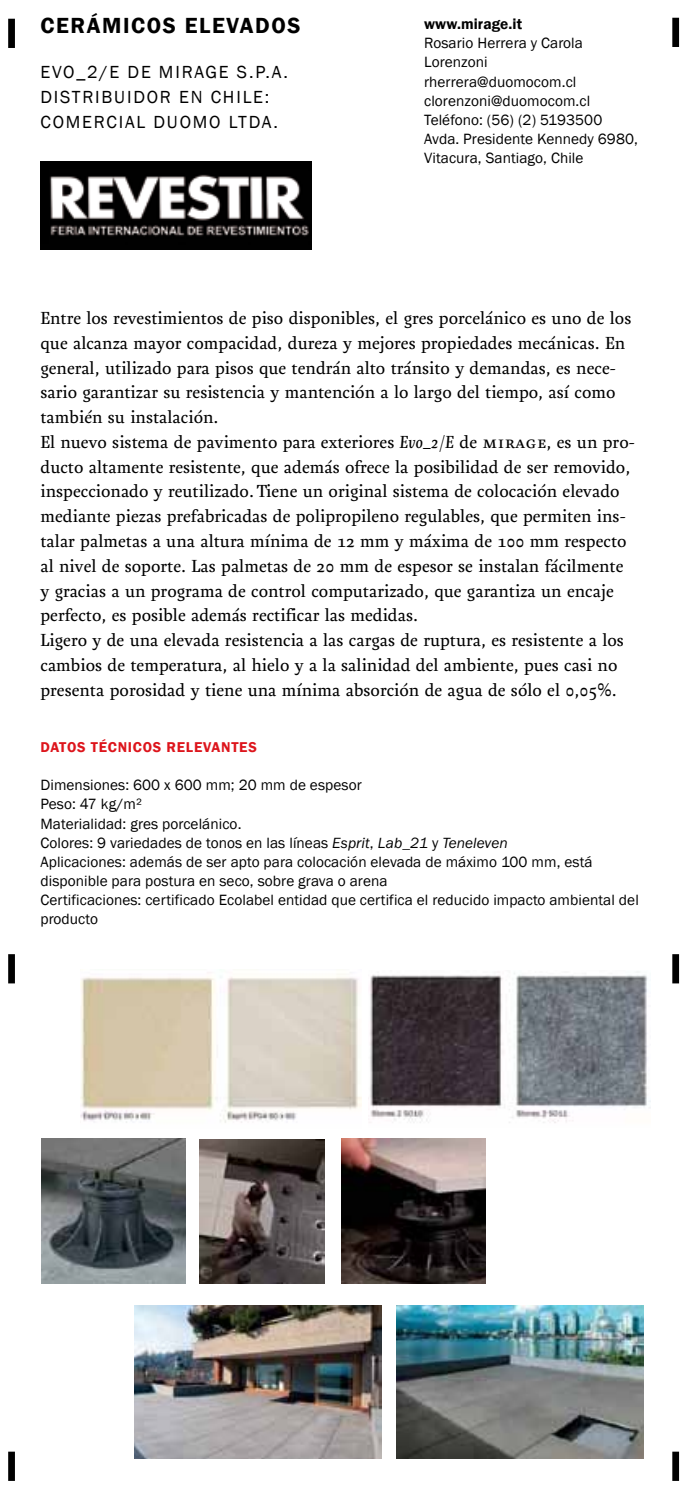
<style>
.page{position:relative;width:690px;height:1486px;background:#fff}
.page>*{position:absolute;margin:0;border:0;box-sizing:border-box;transform-origin:0 0}
.t1{font:600 22.5px "Franklin Gothic";letter-spacing:.07em;color:#000}
.t2{font:18px/24.8px "Queltehue Pro";color:#000}
.t3{font:18px "Franklin Gothic";letter-spacing:.1em;color:#000}
.t4{font:15.3px/19.1px "Franklin Gothic";letter-spacing:.005em;color:#000}
.t5{font:600 15.3px "Franklin Gothic";letter-spacing:.005em;color:#000}
.t6{font:600 14.62px "Franklin Gothic";letter-spacing:.05em;color:#dd151c}
.s1{font-style:italic}
</style>
<div class="page">
<div style="left:8px;top:19px;width:7px;height:29px;background:#000"></div>
<div style="left:672px;top:18px;width:6px;height:29px;background:#000"></div>
<div style="left:672px;top:954px;width:6px;height:29px;background:#000"></div>
<div style="left:8px;top:954px;width:7px;height:29px;background:#000"></div>
<div style="left:672px;top:1451px;width:6px;height:29px;background:#000"></div>
<div style="left:8px;top:1451px;width:7px;height:29px;background:#000"></div>
<img style="left:40px;top:162px;width:271px;height:87px">
<img style="left:368px;top:971px;width:282px;height:152px">
<img style="left:80px;top:974px;width:281px;height:149px">
<img style="left:134px;top:1305px;width:247px;height:153px">
<img style="left:199px;top:1139px;width:126px;height:144px">
<img style="left:341px;top:1138px;width:144px;height:145px">
<img style="left:41px;top:1138px;width:144px;height:145px">
<img style="left:396px;top:1305px;width:247px;height:153px">
<p class="t1" style="left:40px;top:12px;width:260px">CERÁMICOS ELEVADOS</p>
<p class="t3" style="left:40px;top:61px;width:131px">Evo_2/E de mirage</p>
<p class="t3" style="left:237px;top:61px;width:52px">s.p.a.</p>
<p class="t3" style="left:40px;top:86px;width:25px">Distribuidor</p>
<p class="t3" style="left:179px;top:86px;width:55px">en Chile</p>
<p class="t3" style="left:265px;top:86px;width:6px">:</p>
<p class="t3" style="left:40px;top:111px;width:25px">Comercial</p>
<p class="t3" style="left:153px;top:111px;width:28px">Duomo</p>
<p class="t3" style="left:229px;top:111px;width:22px">Ltda</p>
<p class="t3" style="left:273px;top:111px;width:6px">.</p>
<p class="t5" style="left:424px;top:15px;width:99px">WWW.MIRAGE.IT</p>
<p class="t4" style="left:424px;top:34px;width:215px">Rosario Herrera y Carola<br>Lorenzoni rherrera@duomocom.cl clorenzoni@duomocom.cl<br>Teléfono: (56) (2) 5193500<br>Avda. Presidente Kennedy 6980,<br>Vitacura, Santiago, Chile</p>
<p class="t2" style="left:40px;top:306px;width:595px">Entre los revestimientos de piso disponibles, el gres porcelánico es uno de los que alcanza mayor compacidad, dureza y mejores propiedades mecánicas. En general, utilizado para pisos que tendrán alto tránsito y demandas, es nece&shy;sario garantizar su resistencia y mantención a lo largo del tiempo, así como también su instalación.<br>El nuevo sistema de pavimento para exteriores <span class="s1">Evo_2/E</span> de mirage, es un pro&shy;ducto altamente resistente, que además ofrece la posibilidad de ser removido, inspeccionado y reutilizado. Tiene un original sistema de colocación elevado mediante piezas prefabricadas de polipropileno regulables, que permiten ins&shy;talar palmetas a una altura mínima de 12 mm y máxima de 100 mm respecto al nivel de soporte. Las palmetas de 20 mm de espesor se instalan fácilmente y gracias a un programa de control computarizado, que garantiza un encaje perfecto, es posible además rectificar las medidas.<br>Ligero y de una elevada resistencia a las cargas de ruptura, es resistente a los cambios de temperatura, al hielo y a la salinidad del ambiente, pues casi no presenta porosidad y tiene una mínima absorción de agua de sólo el 0,05%.</p>
<p class="t6" style="left:40px;top:738px;width:218px">DATOS TÉCNI COS RE LEVANTES</p>
<p class="t4" style="left:40px;top:776px;width:599px">Dimensiones: 600 x 600 mm; 20 mm de espesor<br>Peso: 47 kg/m²<br>Materialidad: gres porcelánico.<br>Colores: 9 variedades de tonos en las líneas <span class="s1">Esprit</span>, <span class="s1">Lab_21</span> y <span class="s1">Teneleven<br></span>Aplicaciones: además de ser apto para colocación elevada de máximo 100 mm, está disponible para postura en seco, sobre grava o arena<br>Certificaciones: certificado Ecolabel entidad que certifica el reducido impacto ambiental del producto</p>
</div>
